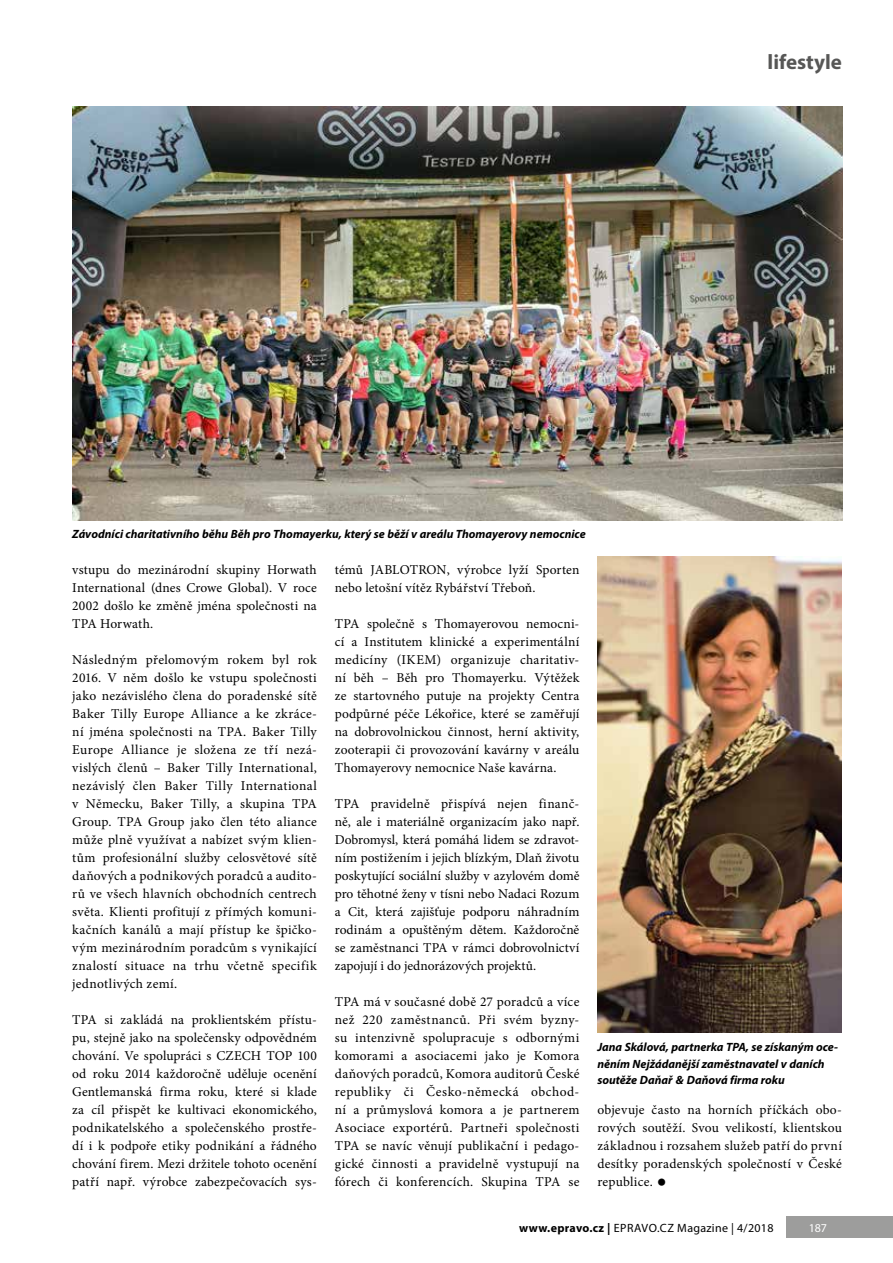
<style>
.page{position:relative;width:893px;height:1263px;background:#fff}
.page>*{position:absolute;margin:0;border:0;box-sizing:border-box;transform-origin:0 0}
.t1{font:700 21px "Myriad Pro";color:#575756}
.t2{font:13.5px/18px "Minion Pro";letter-spacing:.01em;color:#000;text-align:justify}
.t3{font:italic 700 12px/16.5px "Myriad Pro";color:#000}
.t4{font:12px "Myriad Pro";letter-spacing:.025em;color:#000}
.t5{font:12px "Myriad Pro";color:#fff}
.s1{font-size:27px}
.s2{font-weight:700}
</style>
<div class="page">
<img style="left:72px;top:106px;width:770px;height:414px">
<img style="left:597px;top:556px;width:245px;height:476px">
<div style="left:786px;top:1216px;width:107px;height:21px;background:#9d9d9c"></div>
<h1 class="t1" style="left:768px;top:48px;width:76px">lifestyle</h1>
<p class="t3" style="left:72px;top:526px;width:515px">Závodníci charitativního běhu Běh pro Thomayerku, který se běží v areálu Thomayerovy nemocnice</p>
<p class="t2" style="left:72px;top:561px;width:246px">vstupu do mezinárodní skupiny Horwath International (dnes Crowe Global). V roce 2002 došlo ke změně jména společnosti na TPA Horwath.</p>
<p class="t2" style="left:72px;top:651px;width:246px">Následným přelomovým rokem byl rok 2016. V něm došlo ke vstupu společnosti jako nezávislého člena do poradenské sítě Baker Tilly Europe Alliance a ke zkráce&shy;ní jména společnosti na TPA. Baker Tilly Europe Alliance je složena ze tří nezá&shy;vislých členů – Baker Tilly International, nezávislý člen Baker Tilly International v Německu, Baker Tilly, a skupina TPA Group. TPA Group jako člen této aliance může plně využívat a nabízet svým klien&shy;tům profesionální služby celosvětové sítě daňových a podnikových poradců a audito&shy;rů ve všech hlavních obchodních centrech světa. Klienti profitují z přímých komuni&shy;kačních kanálů a mají přístup ke špičko&shy;vým mezinárodním poradcům s vynikající znalostí situace na trhu včetně specifik jednotlivých zemí.</p>
<p class="t2" style="left:72px;top:1011px;width:246px">TPA si zakládá na proklientském přístu&shy;pu, stejně jako na společensky odpovědném chování. Ve spolupráci s CZECH TOP 100 od roku 2014 každoročně uděluje ocenění Gentlemanská firma roku, které si klade za cíl přispět ke kultivaci ekonomického, podnikatelského a společenského prostře&shy;dí i k podpoře etiky podnikání a řádného chování firem. Mezi držitele tohoto ocenění patří např. výrobce zabezpečovacích sys-</p>
<p class="t2" style="left:335px;top:561px;width:246px">témů JABLOTRON, výrobce lyží Sporten nebo letošní vítěz Rybářství Třeboň.</p>
<p class="t2" style="left:335px;top:615px;width:246px">TPA společně s Thomayerovou nemocni&shy;cí a Institutem klinické a experimentální medicíny (IKEM) organizuje charitativ&shy;ní běh – Běh pro Thomayerku. Výtěžek ze startovného putuje na projekty Centra podpůrné péče Lékořice, které se zaměřují na dobrovolnickou činnost, herní aktivity, zooterapii či provozování kavárny v areálu Thomayerovy nemocnice Naše kavárna.</p>
<p class="t2" style="left:335px;top:795px;width:246px">TPA pravidelně přispívá nejen finanč&shy;ně, ale i materiálně organizacím jako např.<br>Dobromysl, která pomáhá lidem se zdravot&shy;ním postižením i jejich blízkým, Dlaň životu poskytující sociální služby v azylovém domě pro těhotné ženy v tísni nebo Nadaci Rozum a Cit, která zajišťuje podporu náhradním rodinám a opuštěným dětem. Každoročně se zaměstnanci TPA v rámci dobrovolnictví zapojují i do jednorázových projektů.</p>
<p class="t2" style="left:335px;top:993px;width:246px">TPA má v současné době 27 poradců a více než 220 zaměstnanců. Při svém byzny&shy;su intenzivně spolupracuje s odbornými komorami a asociacemi jako je Komora daňových poradců, Komora auditorů České republiky či Česko-německá obchod&shy;ní a průmyslová komora a je partnerem Asociace exportérů. Partneři společnosti TPA se navíc věnují publikační i pedago&shy;gické činnosti a pravidelně vystupují na fórech či konferencích. Skupina TPA se</p>
<p class="t3" style="left:597px;top:1039px;width:242px">Jana Skálová, partnerka TPA, se získaným oce&shy;něním Nejžádanější zaměstnavatel v daních soutěže Daňař &amp; Daňová firma roku</p>
<p class="t2" style="left:597px;top:1101px;width:246px">objevuje často na horních příčkách obo&shy;rových soutěží. Svou velikostí, klientskou základnou i rozsahem služeb patří do první desítky poradenských společností v České republice. <span class="s1">•</span></p>
<p class="t4" style="left:519px;top:1221px;width:256px"><span class="s2">www.epravo.cz |</span> EPRAVO.CZ Magazine | 4/2018</p>
<p class="t5" style="left:809px;top:1221px;width:20px">187</p>
</div>
